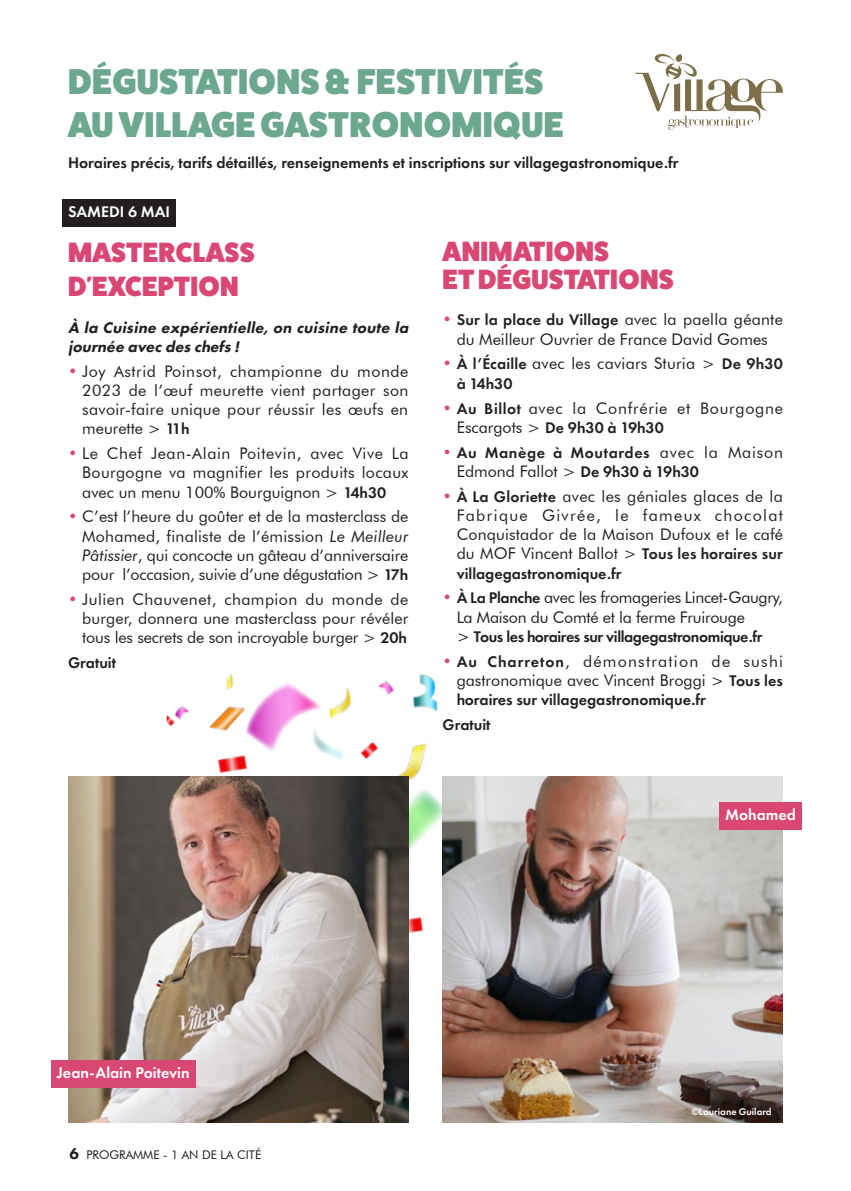
<style>
.page{position:relative;width:851px;height:1191px;background:#fff}
.page>*{position:absolute;margin:0;border:0;box-sizing:border-box;transform-origin:0 0}
.t1{font:800 36px/43.2px "Fat Frank";letter-spacing:.01em;color:#6ca790}
.t2{font:800 28px/34px "Fat Frank";letter-spacing:.01em;color:#d94874}
.t3{font:16px/19.2px "Futura BT";color:#231f20;text-align:justify}
.t4{font:600 16px/24.8px "Futura PT";color:#231f20}
.t5{font:16px/19.2px "Futura BT";letter-spacing:-.02em;color:#231f20}
.t6{font:italic 800 16px/19.2px "Futura PT";color:#231f20}
.t7{font:600 16px "Futura PT";letter-spacing:-.025em;color:#231f20}
.t8{font:600 16px "Futura PT";color:#fff}
.t9{font:16px "Futura BT";letter-spacing:.045em;color:#231f20}
.t10{font:600 16px "Futura PT";letter-spacing:.04em;color:#231f20}
.t11{font:12px "Futura BT";color:#231f20}
.t12{font:600 10px "Futura PT";color:#fff}
.s1{color:#d94874}
.s2{font-family:"Futura PT";font-weight:600}
.s3{font-style:italic}
.s4{font-family:"Futura BT";font-weight:400;color:#d94874}
.s5{font-family:"Futura BT";font-weight:400}
.s6{font-family:"Futura PT";font-weight:800;font-size:16px}
</style>
<div class="page">
<img style="left:166px;top:674px;width:290px;height:272px">
<div style="left:62px;top:199px;width:114px;height:27px;background:#231f20"></div>
<img style="left:68px;top:777px;width:340px;height:346px">
<img style="left:442px;top:777px;width:340px;height:346px">
<svg style="left:635px;top:53px;width:147px;height:77px"></svg>
<div style="left:719px;top:802px;width:82px;height:28px;background:#d94874"></div>
<div style="left:51px;top:1060px;width:144px;height:27px;background:#d94874"></div>
<h1 class="t1" style="left:68px;top:60px;width:496px">DÉGUSTATIONS &amp; FESTIVITÉS<br>AU VILLAGE GASTRONOMIQUE</h1>
<p class="t4" style="left:68px;top:150px;width:612px">Horaires précis, tarifs détaillés, renseignements et inscriptions sur villagegastronomique.fr</p>
<p class="t8" style="left:68px;top:202px;width:103px">SAMEDI 6 MAI</p>
<h2 class="t2" style="left:68px;top:236px;width:188px">MASTERCLASS<br>D'EXCEPTION</h2>
<p class="t6" style="left:68px;top:317px;width:345px">À la Cuisine expérientielle, on cuisine toute la journée avec des chefs !</p>
<p class="t3" style="left:82px;top:361px;width:327px;text-indent:-14px"><span class="s1">•</span> Joy Astrid Poinsot, championne du monde 2023 de l’œuf meurette vient partager son savoir-faire unique pour réussir les œufs en meurette &gt; <span class="s2">11h</span></p>
<p class="t3" style="left:82px;top:444px;width:328px;text-indent:-14px"><span class="s1">•</span> Le Chef Jean-Alain Poitevin, avec Vive La Bourgogne va magnifier les produits locaux avec un menu 100% Bourguignon &gt; <span class="s2">14h30</span></p>
<p class="t3" style="left:82px;top:507px;width:327px;text-indent:-14px"><span class="s1">•</span> C’est l’heure du goûter et de la masterclass de Mohamed, finaliste de l’émission <span class="s3">Le Meilleur Pâtissier</span>, qui concocte un gâteau d’anniversaire pour l’occasion, suivie d’une dégustation &gt; <span class="s2">17h</span></p>
<p class="t3" style="left:82px;top:589px;width:328px;text-indent:-14px"><span class="s1">•</span> Julien Chauvenet, champion du monde de burger, donnera une masterclass pour révéler tous les secrets de son incroyable burger &gt; <span class="s2">20h</span></p>
<p class="t4" style="left:68px;top:650px;width:49px">Gratuit</p>
<h2 class="t2" style="left:442px;top:238px;width:232px;line-height:28px">ANIMATIONS<br>ET DÉGUSTATIONS</h2>
<p class="t4" style="left:442px;top:307px;width:342px"><span class="s4">•</span> Sur la place du Village <span class="s5">avec la paella géante</span></p>
<p class="t3" style="left:456px;top:329px;width:312px">du Meilleur Ouvrier de France David Gomes</p>
<p class="t3" style="left:442px;top:354px;width:342px"><span class="s1">•</span> <span class="s2">À l’Écaille</span> avec les caviars Sturia &gt; <span class="s2">De 9h30</span></p>
<p class="t4" style="left:456px;top:371px;width:57px">à 14h30</p>
<p class="t9" style="left:442px;top:398px;width:342px"><span class="s1">•</span> <span class="s2">Au Billot</span> avec la Confrérie et Bourgogne</p>
<p class="t4" style="left:456px;top:415px;width:209px"><span class="s5">Escargots &gt;</span> De 9h30 à 19h30</p>
<p class="t10" style="left:442px;top:442px;width:342px"><span class="s4">•</span> Au Manège à Moutardes <span class="s5">avec la Maison</span></p>
<p class="t3" style="left:456px;top:461px;width:244px">Edmond Fallot &gt; <span class="s2">De 9h30 à 19h30</span></p>
<p class="t3" style="left:456px;top:486px;width:328px;text-indent:-14px"><span class="s1">•</span> <span class="s2">À La Gloriette</span> avec les géniales glaces de la Fabrique Givrée, le fameux chocolat Conquistador de la Maison Dufoux et le café du MOF Vincent Ballot &gt; <span class="s2">Tous les horaires sur</span></p>
<p class="t4" style="left:456px;top:560px;width:166px">villagegastronomique.fr</p>
<p class="t5" style="left:456px;top:588px;width:327px;text-indent:-14px"><span class="s1">•</span> <span class="s2">À La Planche</span> avec les fromageries Lincet-Gaugry,<br>La Maison du Comté et la ferme Fruirouge</p>
<p class="t7" style="left:456px;top:626px;width:307px"><span class="s5">&gt;</span> Tous les horaires sur villagegastronomique.fr</p>
<p class="t3" style="left:442px;top:651px;width:342px;text-align:right"><span class="s1">•</span> <span class="s2">Au Charreton</span>, démonstration de sushi gastronomique avec Vincent Broggi &gt; <span class="s2">Tous les</span></p>
<p class="t4" style="left:442px;top:687px;width:265px;text-indent:14px">horaires sur villagegastronomique.fr<br>Gratuit</p>
<p class="t8" style="left:57px;top:1063px;width:134px">Jean-Alain Poitevin</p>
<p class="t11" style="left:69px;top:1147px;width:193px"><span class="s6">6</span> PROGRAMME - 1 AN DE LA CITÉ</p>
<p class="t8" style="left:725px;top:805px;width:72px">Mohamed</p>
<p class="t12" style="left:691px;top:1105px;width:82px">©Lauriane Guilard</p>
</div>
